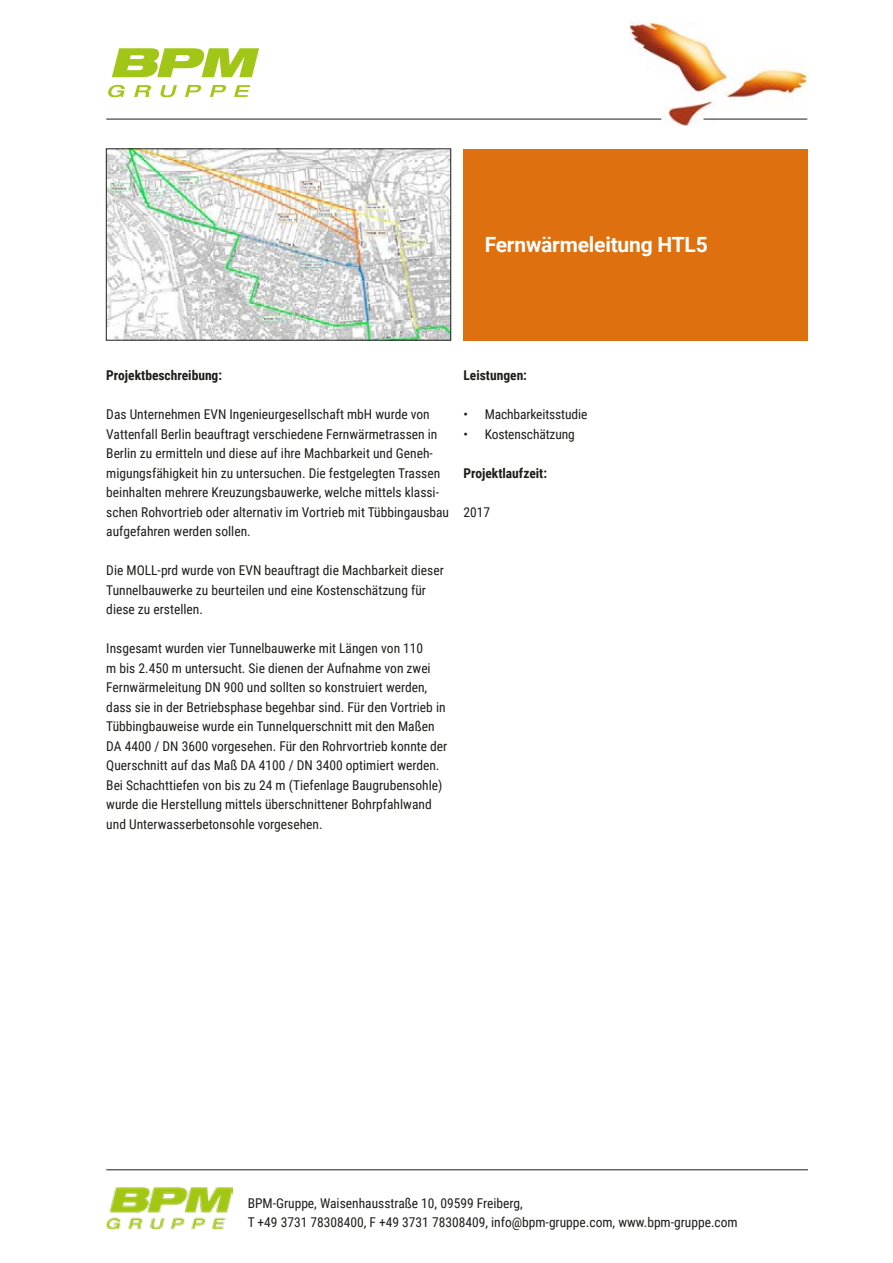
<style>
.page{position:relative;width:893px;height:1263px;background:#fff}
.page>*{position:absolute;margin:0;border:0;box-sizing:border-box;transform-origin:0 0}
.t1{font:700 21px "Roboto";letter-spacing:-.01em;color:#fff}
.t2{font:13.5px/19.5px "Roboto Condensed";color:#1d1d1b}
.t3{font:700 13.5px "Roboto Condensed";color:#1d1d1b}
</style>
<div class="page">
<img style="left:629px;top:21px;width:179px;height:105px">
<svg style="left:112px;top:48px;width:147px;height:29px"></svg>
<svg style="left:108px;top:85px;width:17px;height:12px"></svg>
<svg style="left:160px;top:85px;width:17px;height:12px"></svg>
<svg style="left:134px;top:85px;width:17px;height:12px"></svg>
<svg style="left:210px;top:85px;width:16px;height:12px"></svg>
<svg style="left:234px;top:85px;width:16px;height:12px"></svg>
<svg style="left:185px;top:85px;width:16px;height:12px"></svg>
<hr style="left:106px;top:119px;width:555px;height:1px;background:#1d1d1b">
<hr style="left:703px;top:119px;width:104px;height:1px;background:#1d1d1b">
<div style="left:463px;top:149px;width:345px;height:191px;background:#de7010"></div>
<hr style="left:106px;top:1169px;width:702px;height:1px;background:#1d1d1b">
<img style="left:108px;top:151px;width:341px;height:187px">
<div style="left:106px;top:149px;width:345px;height:191px;border:1px solid #1d1d1b"></div>
<img style="left:106px;top:1187px;width:126px;height:42px">
<h1 class="t1" style="left:485px;top:230px;width:225px">Fernwärmeleitung HTL5</h1>
<p class="t3" style="left:106px;top:366px;width:117px">Projektbeschreibung:</p>
<p class="t2" style="left:106px;top:404px;width:344px">Das Unternehmen EVN Ingenieurgesellschaft mbH wurde von Vattenfall Berlin beauftragt verschiedene Fernwärmetrassen in Berlin zu ermitteln und diese auf ihre Machbarkeit und Geneh&shy;migungsfähigkeit hin zu untersuchen. Die festgelegten Trassen beinhalten mehrere Kreuzungsbauwerke, welche mittels klassi&shy;schen Rohvortrieb oder alternativ im Vortrieb mit Tübbingausbau aufgefahren werden sollen.</p>
<p class="t2" style="left:106px;top:560px;width:339px">Die MOLL-prd wurde von EVN beauftragt die Machbarkeit dieser<br>Tunnelbauwerke zu beurteilen und eine Kostenschätzung für diese zu erstellen.</p>
<p class="t2" style="left:106px;top:638px;width:343px">Insgesamt wurden vier Tunnelbauwerke mit Längen von 110<br>m bis 2.450 m untersucht. Sie dienen der Aufnahme von zwei Fernwärmeleitung DN 900 und sollten so konstruiert werden, dass sie in der Betriebsphase begehbar sind. Für den Vortrieb in Tübbingbauweise wurde ein Tunnelquerschnitt mit den Maßen DA 4400 / DN 3600 vorgesehen. Für den Rohrvortrieb konnte der Querschnitt auf das Maß DA 4100 / DN 3400 optimiert werden.<br>Bei Schachttiefen von bis zu 24 m (Tiefenlage Baugrubensohle) wurde die Herstellung mittels überschnittener Bohrpfahlwand und Unterwasserbetonsohle vorgesehen.</p>
<p class="t3" style="left:463px;top:366px;width:65px">Leistungen:</p>
<p class="t2" style="left:463px;top:404px;width:125px">• Machbarkeitsstudie</p>
<p class="t2" style="left:463px;top:423px;width:113px">• Kostenschätzung</p>
<p class="t3" style="left:463px;top:463px;width:85px">Projektlaufzeit:</p>
<p class="t2" style="left:463px;top:501px;width:28px">2017</p>
<p class="t2" style="left:248px;top:1192px;width:492px">BPM-Gruppe, Waisenhausstraße 10, 09599 Freiberg,<br>T +49 3731 78308400, F +49 3731 78308409, info@bpm-gruppe.com, www.bpm-gruppe.com</p>
</div>
